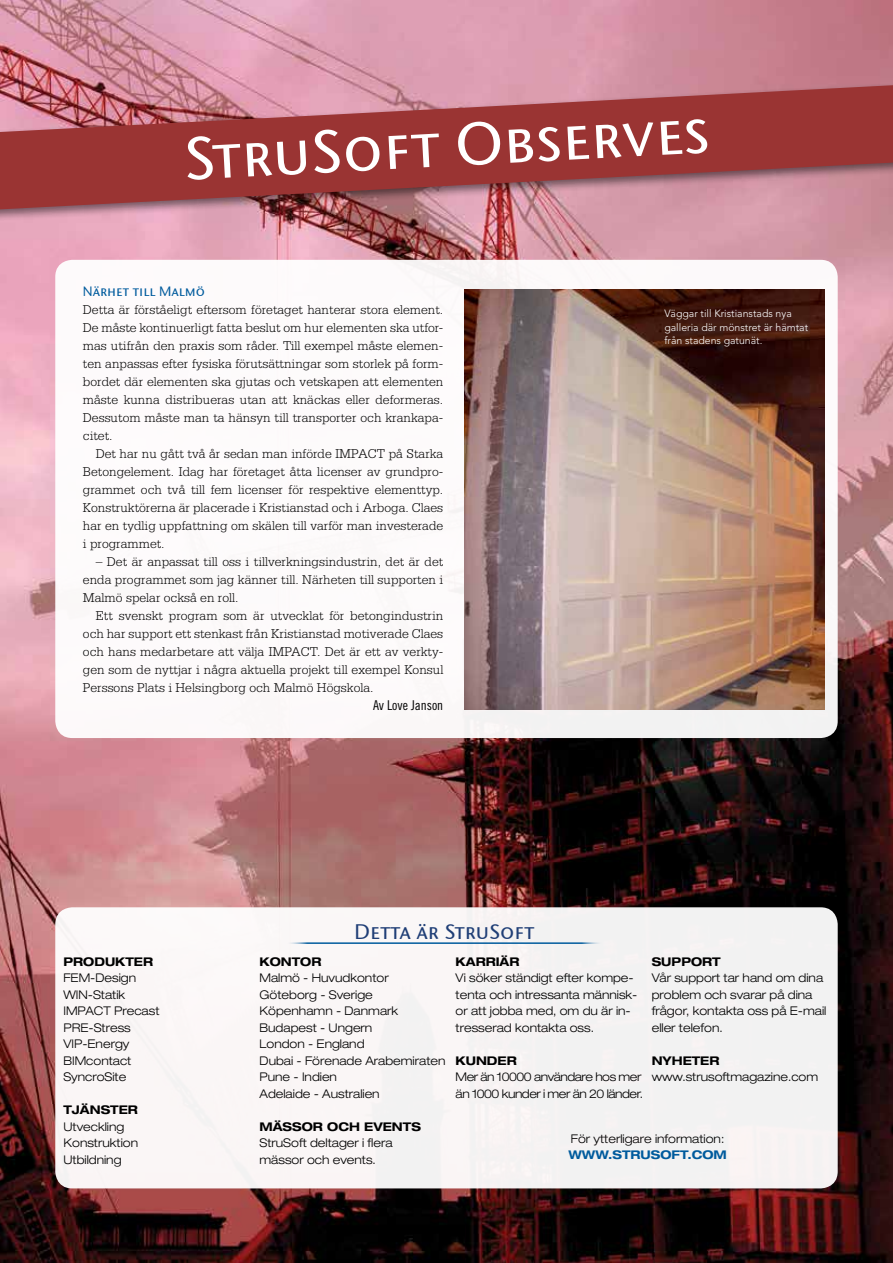
<style>
.page{position:relative;width:893px;height:1263px;background:#fff}
.page>*{position:absolute;margin:0;border:0;box-sizing:border-box;transform-origin:0 0}
.t1{font:60px "Stone Sans SCITCTT Medium";color:#fff}
.t2{font:21px "Stone Sans SCITCTT Medium";color:#1f3e76}
.t3{font:300 13.5px/18px "Serifa Std";color:#000;text-align:justify}
.t4{font:13.5px "Stone Sans SCITCTT Medium";color:#005b9d}
.t5{font:13.5px "Trade Gothic LT Std Cn 18";color:#000}
.t6{font:300 expanded 12px/16.5px "Helvetica Neue LT Std";color:#000}
.t7{font:700 expanded 12px "Helvetica Neue LT Std";color:#000}
.t8{font:300 expanded 12px/16.5px "Helvetica Neue LT Std";letter-spacing:-.04em;color:#000}
.t9{font:700 expanded 12px "Helvetica Neue LT Std";color:#005b9d}
.t10{font:300 10.5px/13.5px "Avenir";color:#fff}
</style>
<div class="page">
<img style="left:0;top:0;width:893px;height:1263px">
<div style="left:55px;top:260px;width:783px;height:478px;background:#fff;border-radius:17px"></div>
<div style="left:55px;top:907px;width:783px;height:281px;background:#f8f4f4;border-radius:17px"></div>
<img style="left:465px;top:290px;width:360px;height:420px">
<div style="left:0;top:80px;width:893px;height:143px;background:#000;opacity:.5"></div>
<svg style="left:0;top:85px;width:893px;height:124px;background:#a85156"></svg>
<hr style="left:286px;top:942px;width:317px;height:2px;background:#005b9d">
<h1 class="t1" style="left:181px;top:122px;width:528px;rotate:-3deg">StruSoft Observes</h1>
<p class="t4" style="left:83px;top:283px;width:124px">Närhet till Malmö</p>
<p class="t3" style="left:83px;top:301px;width:362px">Detta är förståeligt eftersom företaget hanterar stora element.<br>De måste kontinuerligt fatta beslut om hur elementen ska utfor&shy;mas utifrån den praxis som råder. Till exempel måste elemen&shy;ten anpassas efter fysiska förutsättningar som storlek på form&shy;bordet där elementen ska gjutas och vetskapen att elementen måste kunna distribueras utan att knäckas eller deformeras.<br>Dessutom måste man ta hänsyn till transporter och krankapa&shy;citet.</p>
<p class="t3" style="left:83px;top:445px;width:362px;text-indent:13px">Det har nu gått två år sedan man införde IMPACT på Starka Betongelement. Idag har företaget åtta licenser av grundpro&shy;grammet och två till fem licenser för respektive elementtyp.<br>Konstruktörerna är placerade i Kristianstad och i Arboga. Claes har en tydlig uppfattning om skälen till varför man investerade i programmet.</p>
<p class="t3" style="left:83px;top:553px;width:362px;text-indent:13px">– Det är anpassat till oss i tillverkningsindustrin, det är det enda programmet som jag känner till. Närheten till supporten i Malmö spelar också en roll.</p>
<p class="t3" style="left:83px;top:607px;width:362px;text-indent:13px">Ett svenskt program som är utvecklat för betongindustrin och har support ett stenkast från Kristianstad motiverade Claes och hans medarbetare att välja IMPACT. Det är ett av verkty&shy;gen som de nyttjar i några aktuella projekt till exempel Konsul Perssons Plats i Helsingborg och Malmö Högskola.</p>
<p class="t5" style="left:373px;top:697px;width:72px">Av Love Janson</p>
<h2 class="t2" style="left:355px;top:918px;width:181px">Detta är StruSoft</h2>
<p class="t10" style="left:664px;top:307px;width:145px">Väggar till Kristianstads nya galleria där mönstret är hämtat från stadens gatunät.</p>
<p class="t7" style="left:63px;top:954px;width:91px">PRODUKTER</p>
<p class="t6" style="left:63px;top:969px;width:98px">FEM-Design<br>WIN-Statik<br>IMPACT Precast<br>PRE-Stress<br>VIP-Energy<br>BIMcontact<br>SyncroSite</p>
<p class="t7" style="left:63px;top:1102px;width:76px">TJÄNSTER</p>
<p class="t6" style="left:63px;top:1118px;width:76px">Utveckling<br>Konstruktion<br>Utbildning</p>
<p class="t7" style="left:260px;top:954px;width:63px">KONTOR</p>
<p class="t6" style="left:260px;top:969px;width:187px">Malmö - Huvudkontor<br>Göteborg - Sverige<br>Köpenhamn - Danmark<br>Budapest - Ungern<br>London - England<br>Dubai - Förenade Arabemiraten<br>Pune - Indien<br>Adelaide - Australien</p>
<p class="t7" style="left:260px;top:1119px;width:163px">MÄSSOR OCH EVENTS</p>
<p class="t6" style="left:260px;top:1134px;width:135px">StruSoft deltager i flera mässor och events.</p>
<p class="t7" style="left:456px;top:954px;width:65px">KARRIÄR</p>
<p class="t6" style="left:456px;top:969px;width:183px">Vi söker ständigt efter kompe&shy;tenta och intressanta människ&shy;or att jobba med, om du är in&shy;tresserad kontakta oss.</p>
<p class="t7" style="left:456px;top:1053px;width:63px">KUNDER</p>
<p class="t8" style="left:456px;top:1068px;width:189px">Mer än 10000 användare hos mer än 1000 kunder i mer än 20 länder.</p>
<p class="t7" style="left:652px;top:954px;width:71px">SUPPORT</p>
<p class="t6" style="left:652px;top:969px;width:176px">Vår support tar hand om dina problem och svarar på dina frågor, kontakta oss på E-mail eller telefon.</p>
<p class="t7" style="left:652px;top:1053px;width:69px">NYHETER</p>
<p class="t6" style="left:652px;top:1068px;width:168px">www.strusoftmagazine.com</p>
<p class="t6" style="left:571px;top:1130px;width:155px">För ytterligare information:</p>
<p class="t9" style="left:568px;top:1147px;width:55px">WWW.STRUSO</p>
<p class="t9" style="left:672px;top:1147px;width:33px">FT.COM</p>
</div>
